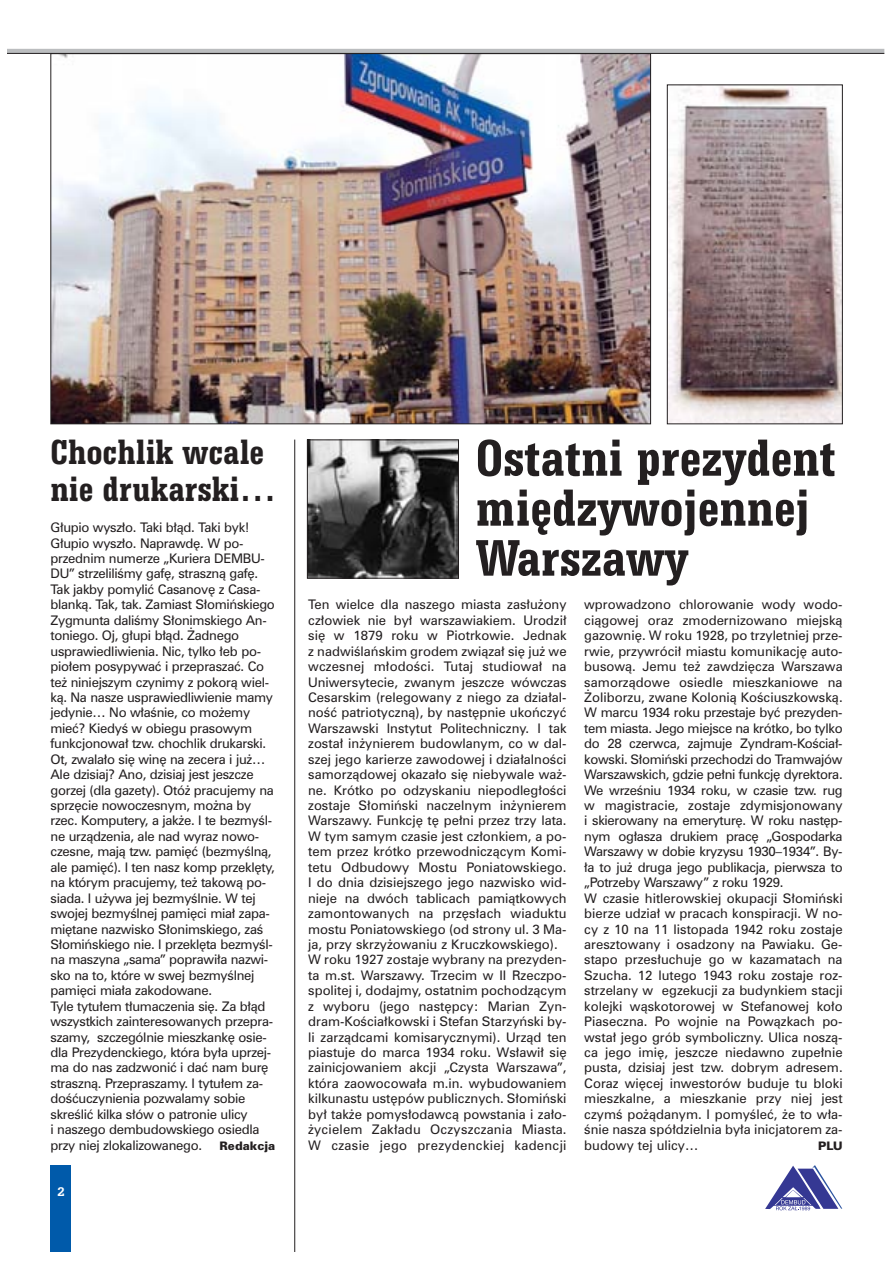
<style>
.page{position:relative;width:893px;height:1263px;background:#fff}
.page>*{position:absolute;margin:0;border:0;box-sizing:border-box;transform-origin:0 0}
.t1{font:700 condensed 54.45px/49.9px "Serifa PL";color:#231f20}
.t2{font:700 condensed 36.75px/36.8px "Serifa PL";color:#231f20}
.t3{font:13.2px/15.5px "Zurich PL";color:#231f20}
.t4{font:13.2px/15.5px "Zurich PL";letter-spacing:-.02em;color:#231f20}
.t5{font:700 13.2px "Serifa PL";color:#fff}
.t6{font:900 11.7px "Zurich PL";color:#231f20}
</style>
<div class="page">
<div style="left:50px;top:1165px;width:21px;height:86px;background:#005aaa"></div>
<svg style="left:765px;top:1165px;width:77px;height:46px"></svg>
<hr style="left:294px;top:440px;width:1px;height:811px;background:#231f20">
<img style="left:52px;top:55px;width:597px;height:367px">
<img style="left:669px;top:87px;width:171px;height:335px">
<div style="left:667px;top:85px;width:175px;height:339px;border:1px solid #231f20"></div>
<img style="left:309px;top:442px;width:148px;height:135px">
<div style="left:307px;top:440px;width:152px;height:139px;border:1px solid #231f20"></div>
<svg style="left:7px;top:49px;width:877px;height:4px;background:#b7b9bb"></svg>
<hr style="left:7px;top:53px;width:877px;height:1px;background:#231f20">
<h2 class="t2" style="left:50px;top:437px;width:227px">Chochlik wcale nie drukarski…</h2>
<p class="t4" style="left:50px;top:521px;width:226px">G∏upio wysz∏o. Taki b∏àd. Taki byk!<br>G∏upio wysz∏o. Naprawd´. W po&shy;przednim numerze „Kuriera DEMBU-DU” strzeliliÊmy gaf´, strasznà gaf´.<br>Tak jakby pomyliç Casanov´ z Casa&shy;blankà. Tak, tak. Zamiast S∏omiƒskiego Zygmunta daliÊmy S∏onimskiego An&shy;toniego. Oj, g∏upi b∏àd. ˚adnego usprawiedliwienia. Nic, tylko ∏eb po&shy;pio∏em posypywaç i przepraszaç. Co te˝ niniejszym czynimy z pokorà wiel&shy;kà. Na nasze usprawiedliwienie mamy jedynie… No w∏aÊnie, co mo˝emy mieç? KiedyÊ w obiegu prasowym funkcjonowa∏ tzw. chochlik drukarski.<br>Ot, zwala∏o si´ win´ na zecera i ju˝… Ale dzisiaj? Ano, dzisiaj jest jeszcze gorzej (dla gazety). Otó˝ pracujemy na sprz´cie nowoczesnym, mo˝na by rzec. Komputery, a jak˝e. I te bezmyÊl&shy;ne urzàdzenia, ale nad wyraz nowo&shy;czesne, majà tzw. pami´ç (bezmyÊlnà, ale pami´ç). I ten nasz komp przekl´ty, na którym pracujemy, te˝ takowà po&shy;siada. I u˝ywa jej bezmyÊlnie. W tej swojej bezmyÊlnej pami´ci mia∏ zapa&shy;mi´tane nazwisko S∏onimskiego, zaÊ S∏omiƒskiego nie. I przekl´ta bezmyÊl&shy;na maszyna „sama” poprawi∏a nazwi&shy;sko na to, które w swej bezmyÊlnej pami´ci mia∏a zakodowane.<br>Tyle tytu∏em t∏umaczenia si´. Za b∏àd wszystkich zainteresowanych przepra&shy;szamy, szczególnie mieszkank´ osie&shy;dla Prezydenckiego, która by∏a uprzej&shy;ma do nas zadzwoniç i daç nam bur´ strasznà. Przepraszamy. I tytu∏em za&shy;doÊçuczynienia pozwalamy sobie skreÊliç kilka s∏ów o patronie ulicy<br>i naszego dembudowskiego osiedla przy niej zlokalizowanego.</p>
<p class="t6" style="left:219px;top:1141px;width:57px">Redakcja</p>
<p class="t5" style="left:57px;top:1187px;width:9px">2</p>
<h1 class="t1" style="left:476px;top:437px;width:361px">Ostatni prezydent mi´dzywojennej<br>Warszawy</h1>
<p class="t3" style="left:308px;top:598px;width:260px">Ten wielce dla naszego miasta zas∏u˝ony cz∏owiek nie by∏ warszawiakiem. Urodzi∏ si´ w 1879 roku w Piotrkowie. Jednak z nadwiÊlaƒskim grodem zwiàza∏ si´ ju˝ we wczesnej m∏odoÊci. Tutaj studiowa∏ na Uniwersytecie, zwanym jeszcze wówczas Cesarskim (relegowany z niego za dzia∏al&shy;noÊç patriotycznà), by nast´pnie ukoƒczyç Warszawski Instytut Politechniczny. I tak zosta∏ in˝ynierem budowlanym, co w dal&shy;szej jego karierze zawodowej i dzia∏alnoÊci samorzàdowej okaza∏o si´ niebywale wa˝- ne. Krótko po odzyskaniu niepodleg∏oÊci zostaje S∏omiƒski naczelnym in˝ynierem Warszawy. Funkcj´ t´ pe∏ni przez trzy lata.<br>W tym samym czasie jest cz∏onkiem, a po&shy;tem przez krótko przewodniczàcym Komi&shy;tetu Odbudowy Mostu Poniatowskiego.<br>I do dnia dzisiejszego jego nazwisko wid&shy;nieje na dwóch tablicach pamiàtkowych zamontowanych na prz´s∏ach wiaduktu mostu Poniatowskiego (od strony ul. 3 Ma&shy;ja, przy skrzy˝owaniu z Kruczkowskiego).<br>W roku 1927 zostaje wybrany na prezyden&shy;ta m.st. Warszawy. Trzecim w II Rzeczpo&shy;spolitej i, dodajmy, ostatnim pochodzàcym z wyboru (jego nast´pcy: Marian Zyn&shy;dram-KoÊcia∏kowski i Stefan Starzyƒski by&shy;li zarzàdcami komisarycznymi). Urzàd ten piastuje do marca 1934 roku. Ws∏awi∏ si´ zainicjowaniem akcji „Czysta Warszawa”, która zaowocowa∏a m.in. wybudowaniem kilkunastu ust´pów publicznych. S∏omiƒski by∏ tak˝e pomys∏odawcà powstania i za∏o-˝ycielem Zak∏adu Oczyszczania Miasta.<br>W czasie jego prezydenckiej kadencji</p>
<p class="t3" style="left:584px;top:598px;width:260px">wprowadzono chlorowanie wody wodo&shy;ciàgowej oraz zmodernizowano miejskà gazowni´. W roku 1928, po trzyletniej prze&shy;rwie, przywróci∏ miastu komunikacj´ auto&shy;busowà. Jemu te˝ zawdzi´cza Warszawa samorzàdowe osiedle mieszkaniowe na ˚oliborzu, zwane Kolonià KoÊciuszkowskà.<br>W marcu 1934 roku przestaje byç prezyden&shy;tem miasta. Jego miejsce na krótko, bo tylko do 28 czerwca, zajmuje Zyndram-KoÊcia∏- kowski. S∏omiƒski przechodzi do Tramwajów Warszawskich, gdzie pe∏ni funkcj´ dyrektora.<br>We wrzeÊniu 1934 roku, w czasie tzw. rug w magistracie, zostaje zdymisjonowany i skierowany na emerytur´. W roku nast´p&shy;nym og∏asza drukiem prac´ „Gospodarka Warszawy w dobie kryzysu 1930–1934”. By-∏a to ju˝ druga jego publikacja, pierwsza to „Potrzeby Warszawy” z roku 1929.<br>W czasie hitlerowskiej okupacji S∏omiƒski bierze udzia∏ w pracach konspiracji. W no&shy;cy z 10 na 11 listopada 1942 roku zostaje aresztowany i osadzony na Pawiaku. Ge&shy;stapo przes∏uchuje go w kazamatach na Szucha. 12 lutego 1943 roku zostaje roz&shy;strzelany w egzekucji za budynkiem stacji kolejki wàskotorowej w Stefanowej ko∏o Piaseczna. Po wojnie na Powàzkach po&shy;wsta∏ jego grób symboliczny. Ulica noszà&shy;ca jego imi´, jeszcze niedawno zupe∏nie pusta, dzisiaj jest tzw. dobrym adresem.<br>Coraz wi´cej inwestorów buduje tu bloki mieszkalne, a mieszkanie przy niej jest czymÊ po˝àdanym. I pomyÊleç, ˝e to w∏a-Ênie nasza spó∏dzielnia by∏a inicjatorem za&shy;budowy tej ulicy…</p>
<p class="t6" style="left:818px;top:1141px;width:26px">PLU</p>
</div>
